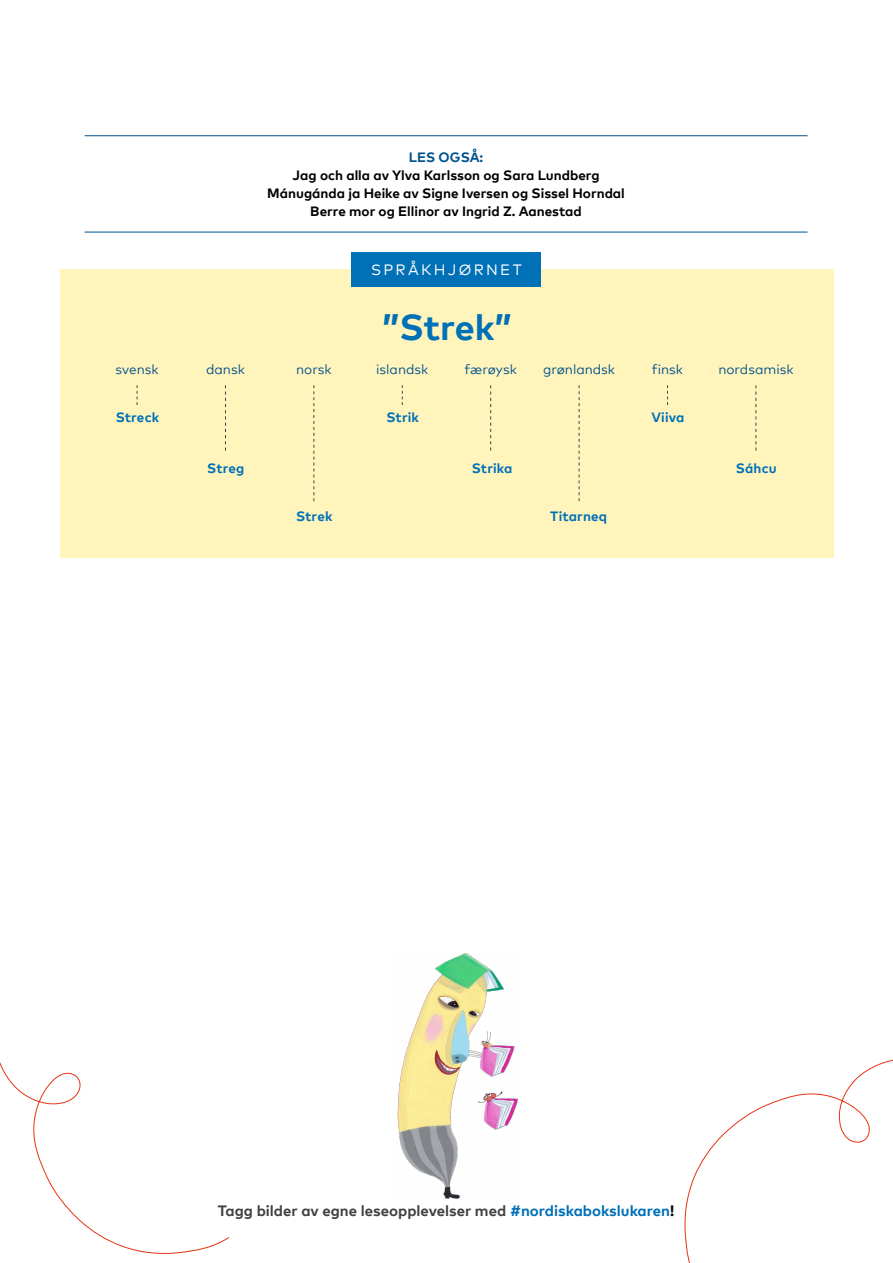
<style>
.page{position:relative;width:893px;height:1263px;background:#fff}
.page>*{position:absolute;margin:0;border:0;box-sizing:border-box;transform-origin:0 0}
.t1{font:700 36px "Mark Pro";letter-spacing:-.005em;color:#0070b7}
.Footer_tagline{font:700 15px "Mark Pro";color:#424241}
.t2{font:15px "Mark Pro";letter-spacing:.15em;color:#fff}
.P_9_bold_tagline{font:700 13.5px "Mark Pro";color:#000}
.t3{font:13.5px "Mark Pro";color:#00518d}
.t4{font:700 13.5px "Mark Pro";letter-spacing:.01em;color:#0070b7}
.P_9_bold_tagline-2{font:700 13.5px "Mark Pro";letter-spacing:.005em;color:#00518d}
.s1{color:#0070b7}
.s2{color:#000}
</style>
<div class="page">
<hr style="left:85px;top:135px;width:722px;height:1px;background:#00518d">
<hr style="left:85px;top:232px;width:722px;height:1px;background:#00518d">
<div style="left:60px;top:269px;width:773px;height:288px;background:#fff5bc"></div>
<div style="left:352px;top:252px;width:189px;height:34px;background:#0070b7"></div>
<svg style="left:137px;top:385px;width:1px;height:20px"></svg>
<svg style="left:402px;top:385px;width:1px;height:20px"></svg>
<svg style="left:667px;top:385px;width:1px;height:20px"></svg>
<svg style="left:225px;top:385px;width:1px;height:66px"></svg>
<svg style="left:490px;top:385px;width:1px;height:66px"></svg>
<svg style="left:755px;top:385px;width:1px;height:66px"></svg>
<svg style="left:313px;top:385px;width:1px;height:116px"></svg>
<svg style="left:579px;top:385px;width:1px;height:116px"></svg>
<svg style="left:0;top:1062px;width:230px;height:192px"></svg>
<img style="left:397px;top:953px;width:121px;height:246px">
<svg style="left:684px;top:1059px;width:209px;height:204px"></svg>
<p class="P_9_bold_tagline-2" style="left:409px;top:146px;width:76px">LES OGSÅ:</p>
<p class="P_9_bold_tagline" style="left:293px;top:164px;width:308px">Jag och alla av Ylva Karlsson og Sara Lundberg</p>
<p class="P_9_bold_tagline" style="left:267px;top:182px;width:359px">Mánugánda ja Heike av Signe Iversen og Sissel Horndal</p>
<p class="P_9_bold_tagline" style="left:310px;top:200px;width:273px">Berre mor og Ellinor av Ingrid Z. Aanestad</p>
<p class="t2" style="left:371px;top:258px;width:152px">SPRÅKHJØRNET</p>
<h1 class="t1" style="left:382px;top:300px;width:131px">”Strek”</h1>
<p class="t3" style="left:116px;top:359px;width:45px">svensk</p>
<p class="t3" style="left:206px;top:359px;width:40px">dansk</p>
<p class="t3" style="left:296px;top:359px;width:37px">norsk</p>
<p class="t3" style="left:376px;top:359px;width:54px">islandsk</p>
<p class="t3" style="left:465px;top:359px;width:54px">færøysk</p>
<p class="t3" style="left:543px;top:359px;width:73px">grønlandsk</p>
<p class="t3" style="left:652px;top:359px;width:33px">finsk</p>
<p class="t3" style="left:718px;top:359px;width:77px">nordsamisk</p>
<p class="t4" style="left:116px;top:407px;width:45px">Streck</p>
<p class="t4" style="left:386px;top:407px;width:34px">Strik</p>
<p class="t4" style="left:651px;top:407px;width:35px">Viiva</p>
<p class="t4" style="left:207px;top:458px;width:39px">Streg</p>
<p class="t4" style="left:472px;top:458px;width:42px">Strika</p>
<p class="t4" style="left:736px;top:458px;width:42px">Sáhcu</p>
<p class="t4" style="left:296px;top:506px;width:38px">Strek</p>
<p class="t4" style="left:550px;top:506px;width:58px">Titarneq</p>
<p class="Footer_tagline" style="left:218px;top:1199px;width:458px">Tagg bilder av egne leseopplevelser med <span class="s1">#nordiskabokslukaren</span><span class="s2">!</span></p>
</div>
